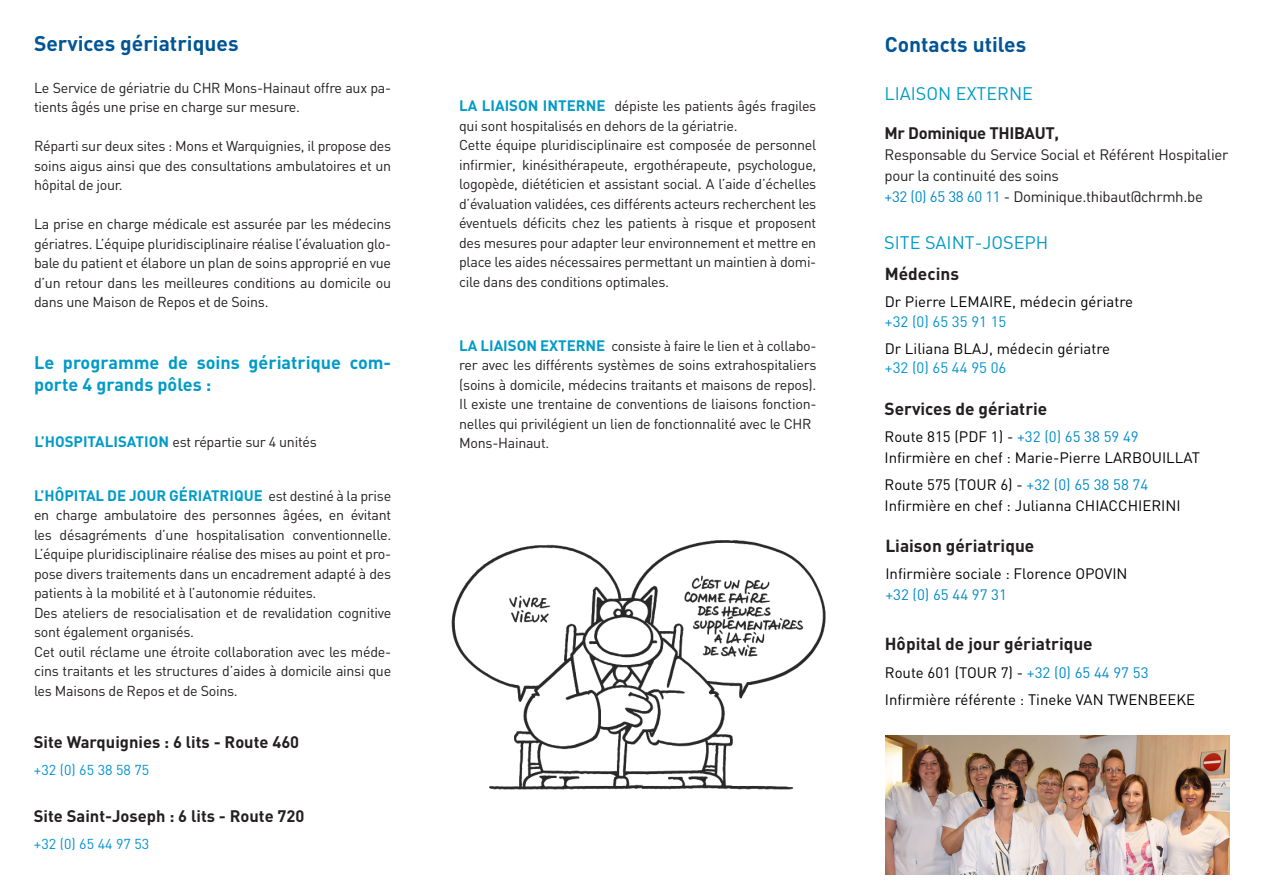
<style>
.page{position:relative;width:1263px;height:893px;background:#fff}
.page>*{position:absolute;margin:0;border:0;box-sizing:border-box;transform-origin:0 0}
.t1{font:700 21px "DIN";color:#005595}
.t2{font:700 18px/22.5px "DIN";color:#009bc8}
.t3{font:18px "DIN";color:#009bc8}
.t4{font:700 17.25px "DIN";color:#231f20}
.t5{font:700 16.5px "DIN";color:#231f20}
.t6{font:700 16.5px "DIN";letter-spacing:-.02em;color:#231f20}
.t7{font:15px "DIN";color:#000}
.t8{font:15px/21px "DIN";letter-spacing:-.02em;color:#231f20}
.t9{font:700 15px "DIN";color:#009bc8}
.t10{font:15px "DIN";color:#0093d0}
.t11{font:15px "DIN";color:#008bcb}
.t12{font:14.25px/19.5px "DIN";letter-spacing:-.02em;color:#231f20;text-align:justify}
.t13{font:14.25px "DIN";color:#0093d0}
.s1{font-weight:700;font-size:15px;color:#009bc8}
.s2{font-weight:400;font-size:14.25px;color:#231f20}
.s3{color:#008bcb}
</style>
<div class="page">
<img style="left:451px;top:540px;width:375px;height:250px">
<img style="left:885px;top:735px;width:345px;height:140px">
<p class="t1" style="left:34px;top:30px;width:206px">Services gériatriques</p>
<p class="t12" style="left:34px;top:77px;width:359px">Le Service de gériatrie du CHR Mons-Hainaut offre aux pa&shy;tients âgés une prise en charge sur mesure.</p>
<p class="t12" style="left:34px;top:136px;width:359px">Réparti sur deux sites : Mons et Warquignies, il propose des soins aigus ainsi que des consultations ambulatoires et un hôpital de jour.</p>
<p class="t12" style="left:34px;top:214px;width:359px">La prise en charge médicale est assurée par les médecins gériatres. L’équipe pluridisciplinaire réalise l’évaluation glo&shy;bale du patient et élabore un plan de soins approprié en vue d’un retour dans les meilleures conditions au domicile ou dans une Maison de Repos et de Soins.</p>
<p class="t2" style="left:34px;top:350px;width:359px">Le programme de soins gériatrique com&shy;porte 4 grands pôles :</p>
<p class="t12" style="left:34px;top:431px;width:284px"><span class="s1">L’HOSPITALISATION</span> est répartie sur 4 unités</p>
<p class="t9" style="left:34px;top:485px;width:359px">L’HÔPITAL DE JOUR GÉRIATRIQUE <span class="s2">est destiné à la prise</span></p>
<p class="t12" style="left:34px;top:505px;width:359px">en charge ambulatoire des personnes âgées, en évitant les désagréments d’une hospitalisation conventionnelle.<br>L’équipe pluridisciplinaire réalise des mises au point et pro&shy;pose divers traitements dans un encadrement adapté à des patients à la mobilité et à l’autonomie réduites.</p>
<p class="t12" style="left:34px;top:602px;width:359px">Des ateliers de resocialisation et de revalidation cognitive sont également organisés.</p>
<p class="t12" style="left:34px;top:641px;width:359px">Cet outil réclame une étroite collaboration avec les méde&shy;cins traitants et les structures d’aides à domicile ainsi que les Maisons de Repos et de Soins.</p>
<p class="t5" style="left:34px;top:731px;width:267px">Site Warquignies : 6 lits - Route 460</p>
<p class="t13" style="left:34px;top:761px;width:117px">+32 (0) 65 38 58 75</p>
<p class="t5" style="left:34px;top:805px;width:272px">Site Saint-Joseph : 6 lits - Route 720</p>
<p class="t13" style="left:34px;top:834px;width:117px">+32 (0) 65 44 97 53</p>
<p class="t12" style="left:459px;top:96px;width:359px"><span class="s1">LA LIAISON INTERNE</span> dépiste les patients âgés fragiles qui sont hospitalisés en dehors de la gériatrie.</p>
<p class="t12" style="left:459px;top:135px;width:359px">Cette équipe pluridisciplinaire est composée de personnel infirmier, kinésithérapeute, ergothérapeute, psychologue, logopède, diététicien et assistant social. A l’aide d’échelles d’évaluation validées, ces différents acteurs recherchent les</p>
<p class="t12" style="left:459px;top:213px;width:359px">éventuels déficits chez les patients à risque et proposent des mesures pour adapter leur environnement et mettre en place les aides nécessaires permettant un maintien à domi&shy;cile dans des conditions optimales.</p>
<p class="t12" style="left:459px;top:336px;width:359px"><span class="s1">LA LIAISON EXTERNE</span> consiste à faire le lien et à collabo&shy;rer avec les différents systèmes de soins extrahospitaliers (soins à domicile, médecins traitants et maisons de repos).<br>Il existe une trentaine de conventions de liaisons fonction&shy;nelles qui privilégient un lien de fonctionnalité avec le CHR</p>
<p class="t12" style="left:459px;top:433px;width:92px">Mons-Hainaut.</p>
<p class="t1" style="left:885px;top:30px;width:143px">Contacts utiles</p>
<p class="t3" style="left:884px;top:82px;width:150px">LIAISON EXTERNE</p>
<p class="t6" style="left:884px;top:122px;width:176px">Mr Dominique THIBAUT,</p>
<p class="t8" style="left:884px;top:144px;width:345px">Responsable du Service Social et Référent Hospitalier pour la continuité des soins</p>
<p class="t8" style="left:884px;top:186px;width:320px"><span class="s3">+32 (0) 65 38 60 11</span> - Dominique.thibaut@chrmh.be</p>
<p class="t3" style="left:884px;top:231px;width:166px">SITE SAINT-JOSEPH</p>
<p class="t4" style="left:885px;top:263px;width:76px">Médecins</p>
<p class="t7" style="left:885px;top:292px;width:250px">Dr Pierre LEMAIRE, médecin gériatre</p>
<p class="t10" style="left:885px;top:312px;width:123px">+32 (0) 65 35 91 15</p>
<p class="t7" style="left:885px;top:339px;width:227px">Dr Liliana BLAJ, médecin gériatre</p>
<p class="t10" style="left:885px;top:358px;width:123px">+32 (0) 65 44 95 06</p>
<p class="t4" style="left:884px;top:397px;width:164px">Services de gériatrie</p>
<p class="t7" style="left:884px;top:427px;width:256px">Route 815 (PDF 1) - <span class="s3">+32 (0) 65 38 59 49</span></p>
<p class="t7" style="left:884px;top:448px;width:317px">Infirmière en chef : Marie-Pierre LARBOUILLAT</p>
<p class="t7" style="left:884px;top:475px;width:265px">Route 575 (TOUR 6) - <span class="s3">+32 (0) 65 38 58 74</span></p>
<p class="t7" style="left:884px;top:496px;width:298px">Infirmière en chef : Julianna CHIACCHIERINI</p>
<p class="t4" style="left:885px;top:535px;width:151px">Liaison gériatrique</p>
<p class="t7" style="left:885px;top:565px;width:244px">Infirmière sociale : Florence OPOVIN</p>
<p class="t11" style="left:885px;top:586px;width:123px">+32 (0) 65 44 97 31</p>
<p class="t4" style="left:885px;top:633px;width:209px">Hôpital de jour gériatrique</p>
<p class="t7" style="left:885px;top:663px;width:265px">Route 601 (TOUR 7) - <span class="s3">+32 (0) 65 44 97 53</span></p>
<p class="t7" style="left:885px;top:690px;width:312px">Infirmière référente : Tineke VAN TWENBEEKE</p>
</div>
